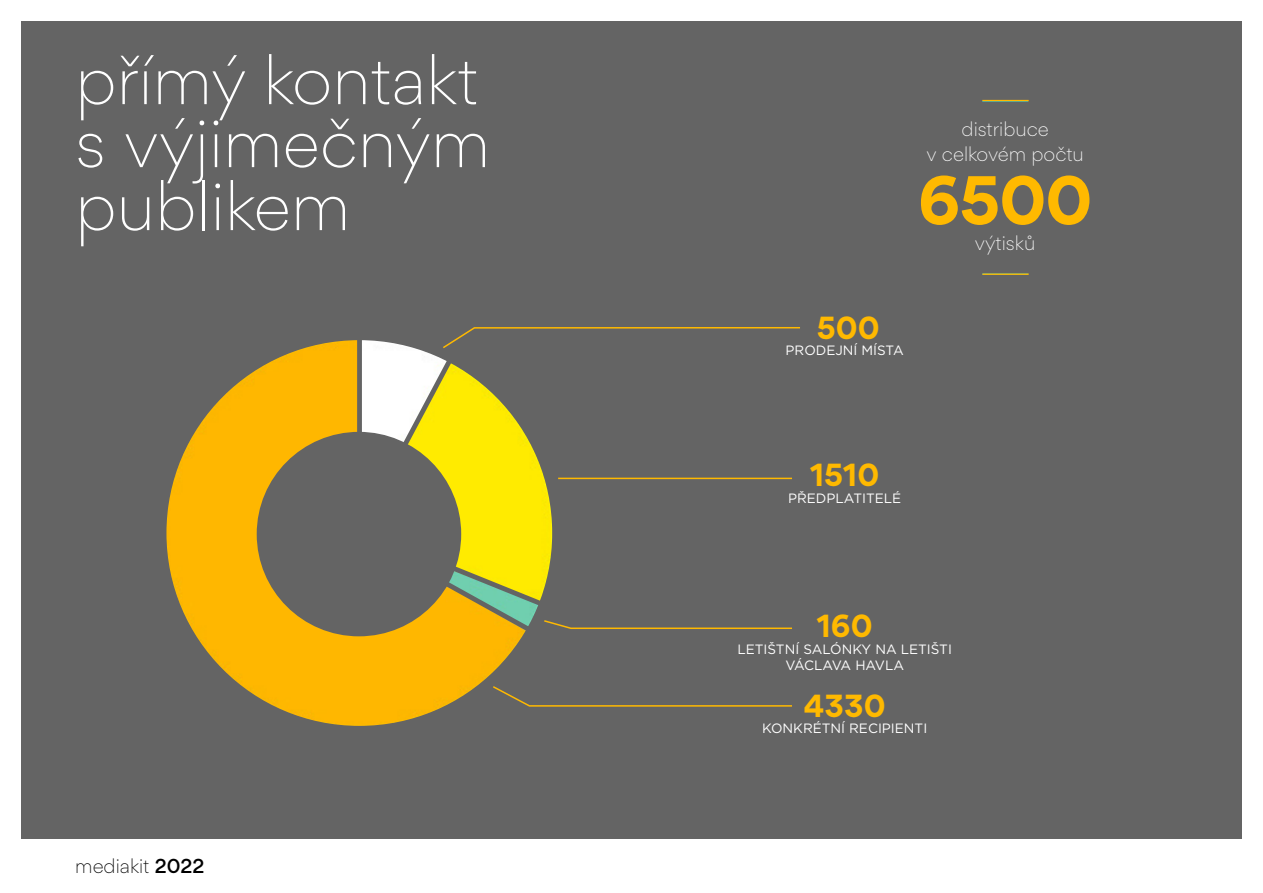
<style>
.page{position:relative;width:1263px;height:893px;background:#fff}
.page>*{position:absolute;margin:0;border:0;box-sizing:border-box;transform-origin:0 0}
.t1{font:300 61.5px/63px "Gordita";color:#fff}
.t2{font:700 61.5px "Gordita";color:#ffb900}
.t3{font:700 28.5px "Gordita";color:#ffb900}
.t4{font:300 18px/25.5px "Gordita";color:#fff;text-align:center}
.t5{font:300 18px "Gordita";color:#000}
.t6{font:13.5px/16.5px "Gotham";color:#fff;text-align:center}
.s1{font-weight:500}
</style>
<div class="page">
<div style="left:21px;top:21px;width:1221px;height:818px;background:#646464"></div>
<hr style="left:982px;top:101px;width:46px;height:1px;background:#009fe3">
<img style="left:166px;top:340px;width:386px;height:386px">
<div style="left:357px;top:317px;width:5px;height:165px;background:#646464"></div>
<svg style="left:370px;top:327px;width:430px;height:178px"></svg>
<hr style="left:558px;top:478px;width:234px;height:1px;background:#ffb900">
<svg style="left:393px;top:544px;width:399px;height:100px"></svg>
<svg style="left:491px;top:685px;width:301px;height:22px"></svg>
<hr style="left:982px;top:100px;width:47px;height:1px;background:#ffb900">
<hr style="left:982px;top:273px;width:47px;height:2px;background:#ffb900">
<h1 class="t1" style="left:75px;top:46px;width:417px">přímý kontakt s výjimečným publikem</h1>
<h3 class="t5" style="left:75px;top:853px;width:131px">mediakit <span class="s1">2022</span></h3>
<h3 class="t4" style="left:926px;top:115px;width:159px">distribuce<br>v celkovém počtu</h3>
<h1 class="t2" style="left:918px;top:151px;width:176px">6500</h1>
<h3 class="t4" style="left:975px;top:229px;width:62px">výtisků</h3>
<h2 class="t3" style="left:817px;top:305px;width:64px">500</h2>
<p class="t6" style="left:785px;top:342px;width:120px">PRODEJNÍ MÍSTA</p>
<h2 class="t3" style="left:810px;top:453px;width:71px">1510</h2>
<p class="t6" style="left:788px;top:490px;width:115px">PŘEDPLATITELÉ</p>
<h2 class="t3" style="left:817px;top:603px;width:57px">160</h2>
<p class="t6" style="left:737px;top:640px;width:216px">LETIŠTNÍ SALÓNKY NA LETIŠTI<br>VÁCLAVA HAVLA</p>
<h2 class="t3" style="left:804px;top:683px;width:83px">4330</h2>
<p class="t6" style="left:762px;top:720px;width:167px">KONKRÉTNÍ RECIPIENTI</p>
</div>
